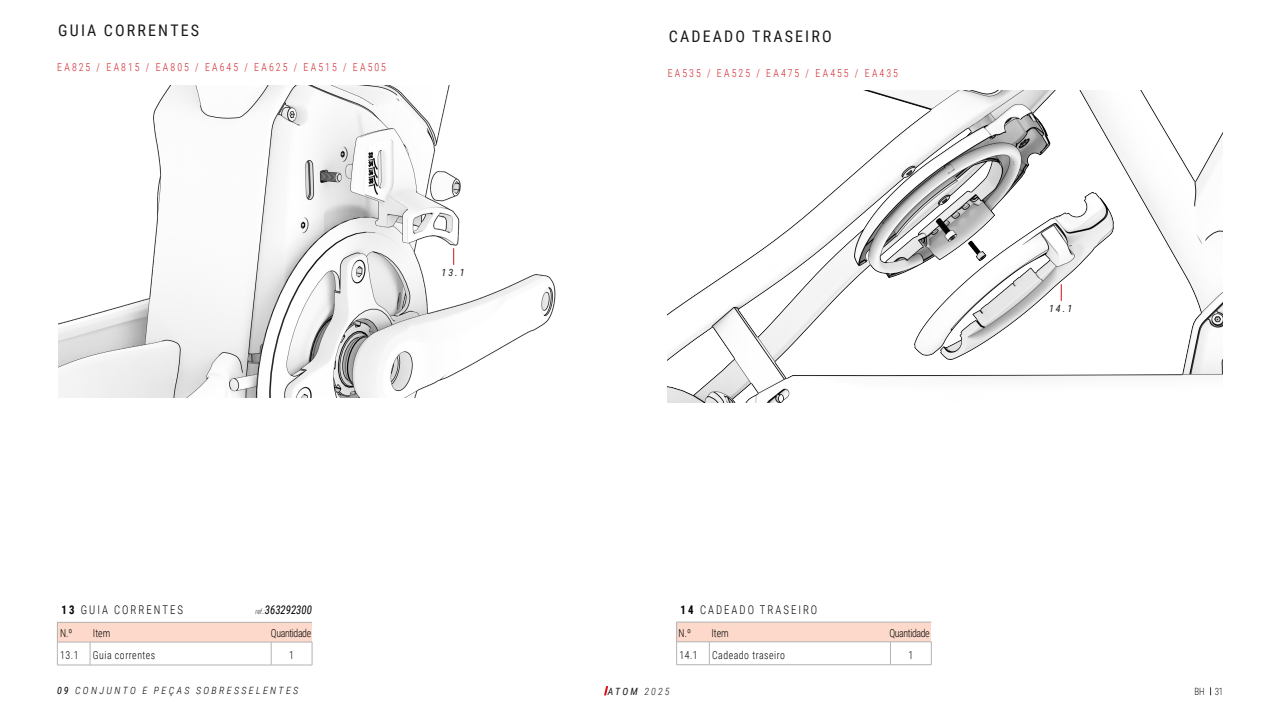
<style>
.page{position:relative;width:1280px;height:720px;background:#fff}
.page>*{position:absolute;margin:0;border:0;box-sizing:border-box;transform-origin:0 0}
.TITULOS_SECUNDARIOS{font:16px "Roboto Condensed";letter-spacing:.135em;color:#1a1a1a}
.HIGHLIGHTS{font:300 12px "Roboto Condensed";letter-spacing:.185em;color:#000;scale:.9 1}
.tablas{font:italic 12px "Roboto Condensed";color:#000;scale:.9 1}
.referencia_bici{font:300 11px "Roboto Condensed";letter-spacing:.21em;color:#d1232a;scale:.9 1}
.Texto_tabla{font:300 11px "Roboto Condensed";letter-spacing:.05em;color:#000;scale:.9 1}
.tablas-2{font:300 11px "Roboto Condensed";letter-spacing:-.04em;color:#000;scale:.9 1}
.pie_gama{font:italic 300 10px "Roboto Condensed";letter-spacing:.235em;color:#000}
.pie_gama-2{font:italic 10px "Roboto Condensed";letter-spacing:.2em;color:#1a1a1a}
.t1{font:300 10px "Roboto Condensed";color:#1a1a1a;scale:.9 1}
.s1{font-weight:300;font-size:7px}
.s2{font-weight:700}
.s3{font-weight:400}
.s4{font-weight:300}
</style>
<div class="page">
<svg style="left:604px;top:686px;width:4px;height:9px"></svg>
<div style="left:57px;top:622px;width:255px;height:20px;background:#fcd9ca"></div>
<svg style="left:90px;top:643px;width:1px;height:22px"></svg>
<svg style="left:271px;top:643px;width:1px;height:22px"></svg>
<hr style="left:57px;top:665px;width:33px;height:1px;background:#b3b3b3">
<hr style="left:90px;top:665px;width:181px;height:1px;background:#b3b3b3">
<hr style="left:271px;top:665px;width:41px;height:1px;background:#b3b3b3">
<hr style="left:57px;top:622px;width:33px;height:1px;background:#b3b3b3">
<svg style="left:57px;top:622px;width:1px;height:43px"></svg>
<hr style="left:90px;top:622px;width:181px;height:1px;background:#b3b3b3">
<hr style="left:271px;top:622px;width:41px;height:1px;background:#b3b3b3">
<hr style="left:57px;top:642px;width:33px;height:1px;background:#b3b3b3">
<hr style="left:90px;top:642px;width:181px;height:1px;background:#b3b3b3">
<hr style="left:271px;top:642px;width:41px;height:1px;background:#b3b3b3">
<svg style="left:312px;top:642px;width:1px;height:23px"></svg>
<img style="left:668px;top:90px;width:554px;height:313px">
<div style="left:677px;top:622px;width:254px;height:20px;background:#fcd9ca"></div>
<svg style="left:709px;top:643px;width:1px;height:22px"></svg>
<svg style="left:890px;top:643px;width:1px;height:22px"></svg>
<hr style="left:677px;top:665px;width:32px;height:1px;background:#b3b3b3">
<hr style="left:709px;top:665px;width:181px;height:1px;background:#b3b3b3">
<hr style="left:890px;top:665px;width:41px;height:1px;background:#b3b3b3">
<hr style="left:677px;top:622px;width:32px;height:1px;background:#b3b3b3">
<svg style="left:676px;top:622px;width:1px;height:43px"></svg>
<hr style="left:709px;top:622px;width:181px;height:1px;background:#b3b3b3">
<hr style="left:890px;top:622px;width:41px;height:1px;background:#b3b3b3">
<hr style="left:677px;top:642px;width:32px;height:1px;background:#b3b3b3">
<hr style="left:709px;top:642px;width:181px;height:1px;background:#b3b3b3">
<hr style="left:890px;top:642px;width:41px;height:1px;background:#b3b3b3">
<svg style="left:931px;top:642px;width:1px;height:23px"></svg>
<img style="left:58px;top:85px;width:498px;height:312px">
<svg style="left:1061px;top:284px;width:1px;height:17px"></svg>
<svg style="left:453px;top:248px;width:1px;height:17px"></svg>
<p class="TITULOS_SECUNDARIOS" style="left:58px;top:19px;width:142px">GUIA CORRENTES</p>
<p class="referencia_bici" style="left:57px;top:60px;width:367px">EA825 / EA815 / EA805 / EA645 / EA625 / EA515 / EA505</p>
<p class="pie_gama-2" style="left:442px;top:266px;width:25px">13.1</p>
<p class="TITULOS_SECUNDARIOS" style="left:669px;top:25px;width:164px">CADEADO TRASEIRO</p>
<p class="referencia_bici" style="left:668px;top:65px;width:257px">EA535 / EA525 / EA475 / EA455 / EA435</p>
<p class="tablas" style="left:256px;top:601px;width:64px"><span class="s1">ref.:</span>363292300</p>
<p class="HIGHLIGHTS" style="left:681px;top:601px;width:153px"><span class="s2">14</span> CADEADO TRASEIRO</p>
<p class="Texto_tabla" style="left:679px;top:647px;width:22px">14.1</p>
<p class="Texto_tabla" style="left:712px;top:647px;width:82px">Cadeado traseiro</p>
<p class="Texto_tabla" style="left:908px;top:647px;width:7px">1</p>
<p class="HIGHLIGHTS" style="left:61px;top:601px;width:137px"><span class="s2">13</span> GUIA CORRENTES</p>
<p class="Texto_tabla" style="left:60px;top:648px;width:22px">13.1</p>
<p class="Texto_tabla" style="left:93px;top:648px;width:71px">Guia correntes</p>
<p class="Texto_tabla" style="left:289px;top:648px;width:7px">1</p>
<p class="tablas-2" style="left:60px;top:625px;width:15px">N.º</p>
<p class="tablas-2" style="left:93px;top:625px;width:21px">Item</p>
<p class="tablas-2" style="left:271px;top:626px;width:46px">Quantidade</p>
<p class="tablas-2" style="left:679px;top:625px;width:15px">N.º</p>
<p class="tablas-2" style="left:711px;top:625px;width:21px">Item</p>
<p class="tablas-2" style="left:889px;top:626px;width:46px">Quantidade</p>
<p class="pie_gama-2" style="left:1049px;top:302px;width:25px">14.1</p>
<p class="pie_gama" style="left:57px;top:684px;width:243px"><span class="s3">09</span> CONJUNTO E PEÇAS SOBRESSELENTES</p>
<p class="pie_gama-2" style="left:608px;top:685px;width:63px">ATOM <span class="s4">2025</span></p>
<p class="t1" style="left:1194px;top:685px;width:34px">BH 31</p>
</div>
